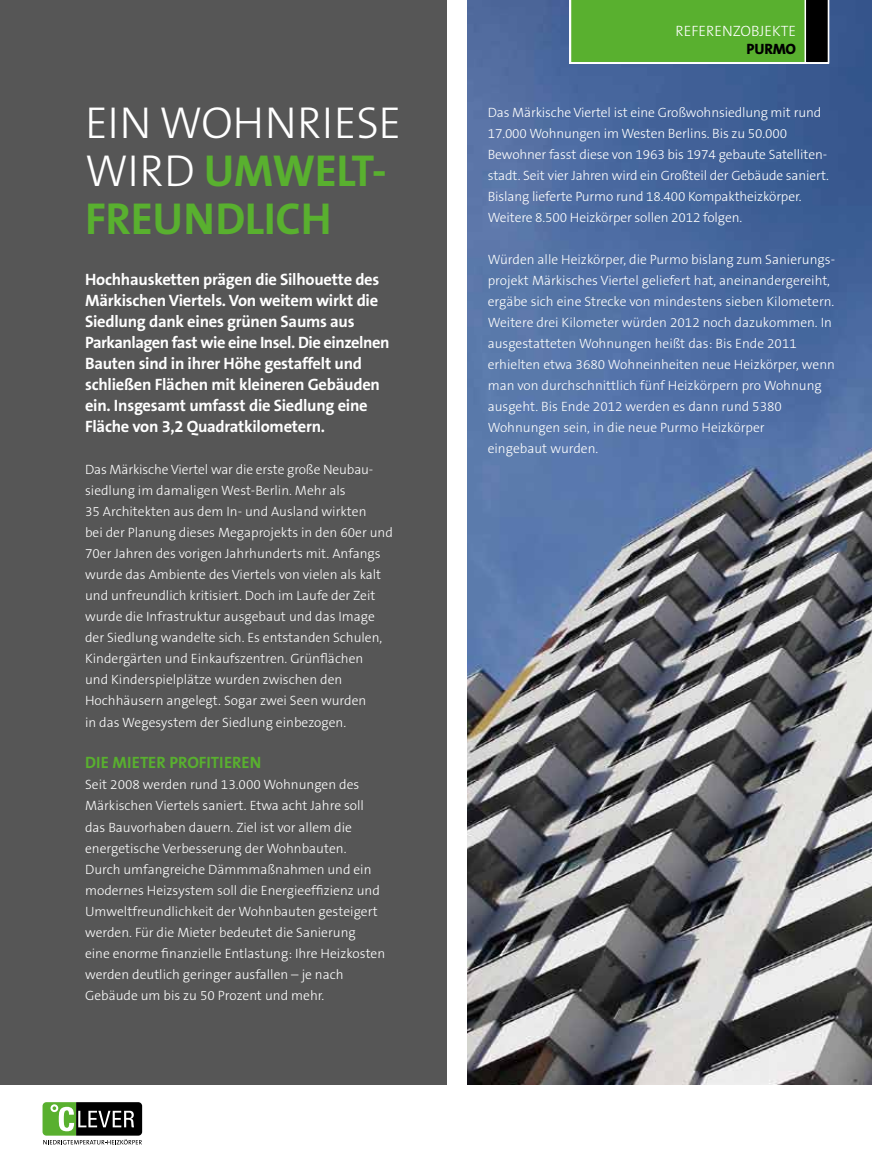
<style>
.page{position:relative;width:872px;height:1170px;background:#fff}
.page>*{position:absolute;margin:0;border:0;box-sizing:border-box;transform-origin:0 0}
.t1{font:700 45px/48px "The Sans B7";letter-spacing:-.01em;color:#59b02f}
.t2{font:300 45px "The Sans B3";letter-spacing:.005em;color:#fff}
.t3{font:700 16.5px/21px "The Sans B7";letter-spacing:-.015em;color:#fff}
.t4{font:700 16.5px "The Sans B7";color:#59b02f}
.t5{font:300 15px "The Sans B3";color:#fff}
.t6{font:800 15px "The Sans B8";letter-spacing:-.02em;color:#000}
.t7{font:300 13.5px/21px "The Sans B3";color:#fff}
.s1{font-family:"The Sans B3";font-weight:300;color:#fff}
</style>
<div class="page">
<img style="left:468px;top:0;width:404px;height:1084px">
<svg style="left:569px;top:0;width:261px;height:64px;background:#5aa536"></svg>
<div style="left:0;top:0;width:446px;height:1084px;background:#565656"></div>
<svg style="left:43px;top:1102px;width:99px;height:42px"></svg>
<h1 class="t2" style="left:85px;top:99px;width:310px">EIN WOHN RIESE</h1>
<h1 class="t1" style="left:85px;top:148px;width:299px"><span class="s1">WIRD</span> UMWELT-<br>FREUNDLICH</h1>
<p class="t3" style="left:85px;top:269px;width:306px">Hochhausketten prägen die Silhouette des Märkischen Viertels. Von weitem wirkt die Siedlung dank eines grünen Saums aus Parkanlagen fast wie eine Insel. Die einzelnen Bauten sind in ihrer Höhe gestaffelt und schließen Flächen mit kleineren Gebäuden ein. Insgesamt umfasst die Siedlung eine Fläche von 3,2 Quadratkilometern.</p>
<p class="t7" style="left:85px;top:459px;width:309px">Das Märkische Viertel war die erste große Neubau&shy;siedlung im damaligen West-Berlin. Mehr als<br>35 Architekten aus dem In- und Ausland wirkten<br>bei der Planung dieses Megaprojekts in den 60er und 70er Jahren des vorigen Jahrhunderts mit. Anfangs wurde das Ambiente des Viertels von vielen als kalt und unfreundlich kritisiert. Doch im Laufe der Zeit wurde die Infrastruktur ausgebaut und das Image der Siedlung wandelte sich. Es entstanden Schulen, Kindergärten und Einkaufszentren. Grünflächen<br>und Kinderspielplätze wurden zwischen den Hochhäusern angelegt. Sogar zwei Seen wurden<br>in das Wegesystem der Siedlung einbezogen.</p>
<p class="t4" style="left:85px;top:754px;width:178px">DIE MIETER PROFITIEREN</p>
<p class="t7" style="left:85px;top:774px;width:302px">Seit 2008 werden rund 13.000 Wohnungen des Märkischen Viertels saniert. Etwa acht Jahre soll das Bauvorhaben dauern. Ziel ist vor allem die energetische Verbesserung der Wohnbauten.<br>Durch umfangreiche Dämmmaßnahmen und ein modernes Heizsystem soll die E nergieeffizienz und Umweltfreundlichkeit der Wohnbauten gesteigert werden. Für die Mieter bedeutet die Sanierung<br>eine enorme finanzielle E ntlastung: Ihre Heizkosten werden deutlich geringer ausfallen – je nach Gebäude um bis zu 50 Prozent und mehr.</p>
<p class="t5" style="left:675px;top:23px;width:122px">Referenzobjekte</p>
<p class="t6" style="left:746px;top:41px;width:51px">PURMO</p>
<p class="t7" style="left:488px;top:102px;width:343px">Das Märkische Viertel ist eine Großwohnsiedlung mit rund 17.000 Wohnungen im Westen Berlins. Bis zu 50.000<br>Bewohner fasst diese von 1963 bis 1974 gebaute Satelliten&shy;stadt. Seit vier Jahren wird ein Großteil der Gebäude saniert.<br>Bislang lieferte Purmo rund 18.400 Kompaktheizkörper.<br>Weitere 8.500 Heizkörper sollen 2012 folgen.</p>
<p class="t7" style="left:488px;top:249px;width:349px">Würden alle Heizkörper, die Purmo bislang zum Sanierungs&shy;projekt Märkisches Viertel geliefert hat, aneinandergereiht, ergäbe sich eine Strecke von mindestens sieben Kilometern.<br>Weitere drei Kilometer würden 2012 noch dazukommen. In ausgestatteten Wohnungen heißt das: Bis E nde 2011 erhielten etwa 3680 Wohneinheiten neue Heizkörper, wenn man von durchschnittlich fünf Heizkörpern pro Wohnung ausgeht. Bis E nde 2012 werden es dann rund 5380<br>Wohnungen sein, in die neue Purmo Heizkörper<br>eingebaut wurden.</p>
</div>
